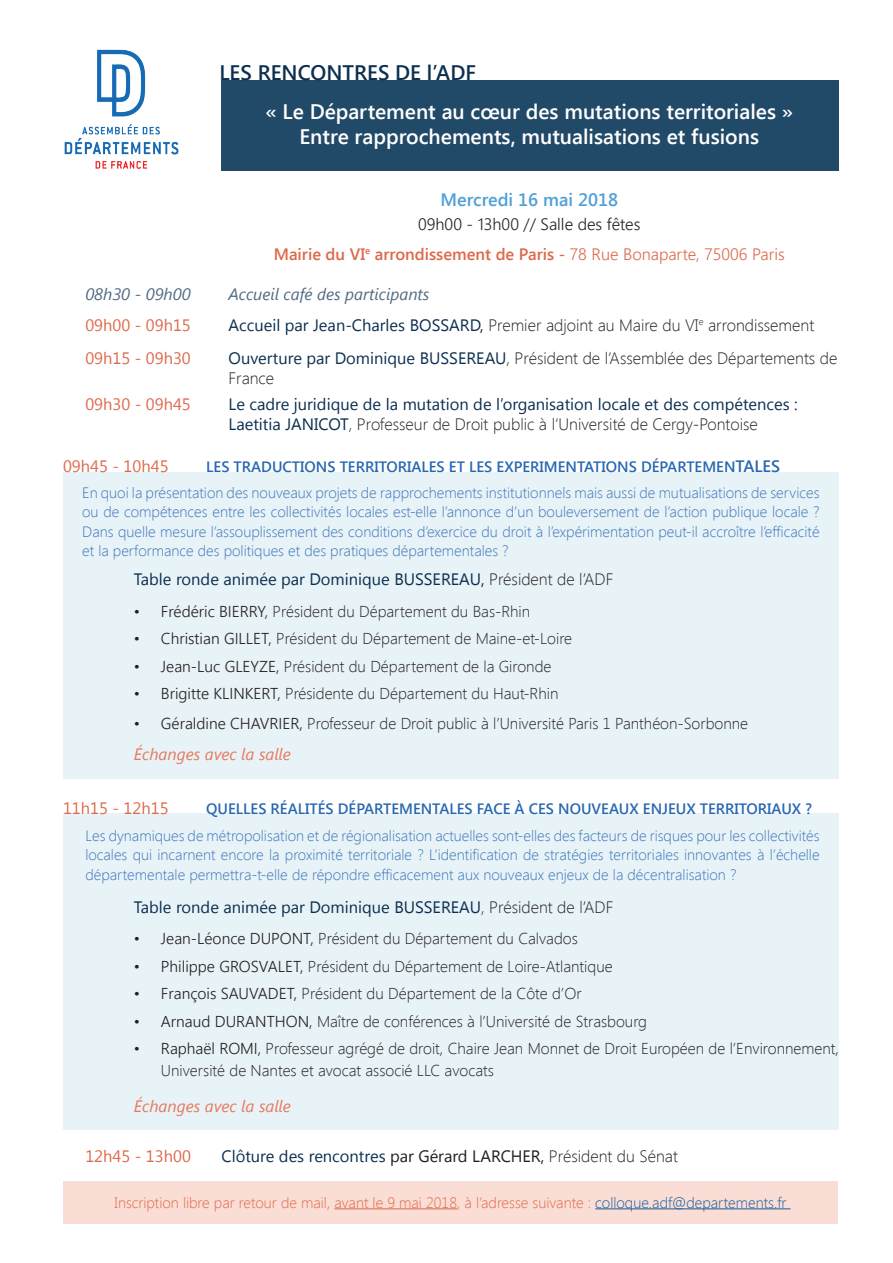
<style>
.page{position:relative;width:893px;height:1263px;background:#fff}
.page>*{position:absolute;margin:0;border:0;box-sizing:border-box;transform-origin:0 0}
.t1{font:600 21px/25.2px "Segoe UI";color:#fff;text-align:center}
.t2{font:600 21px "Segoe UI";color:#0c2f50}
.t3{font:600 18px "Segoe UI";color:#51a0d7}
.t4{font:16.5px/19.8px "Segoe UI";color:#0c2f50}
.t5{font:300 16.5px/30.5px "Segoe UI";color:#231f20}
.t6{font:600 16.5px/30.2px "Segoe UI";color:#de694b;text-align:center}
.t7{font:16.5px/33px "Segoe UI";color:#de694b}
.t8{font:italic 16.5px "Segoe UI";color:#e7795c}
.t9{font:italic 16.5px "Segoe UI";color:#516b82}
.t10{font:300 15.75px/21.6px "Segoe UI";color:#231f20}
.t11{font:300 15px/19.5px "Segoe UI";color:#3b74b8;text-align:justify}
.t12{font:300 15px "Segoe UI";color:#de694b}
.t13{font:600 15px "Segoe UI";color:#2868b2}
.s1{font-weight:300;color:#231f20}
.s2{font-weight:300}
.s3{font-weight:400;font-style:italic;color:#516b82}
.s4{font-weight:400;color:#0c2f50}
.s5{font-weight:400}
.s6{font-weight:600;color:#2868b2}
.s7{font-weight:600;font-size:16.5px;color:#2868b2}
.s8{color:#231f20}
.s9{font-style:inherit}
.s10{color:#175d9e}
</style>
<div class="page">
<div style="left:221px;top:80px;width:618px;height:90px;background:#214968"></div>
<div style="left:63px;top:813px;width:776px;height:316px;background:#e8f3f8"></div>
<div style="left:63px;top:472px;width:776px;height:306px;background:#e8f3f8"></div>
<img style="left:64px;top:49px;width:115px;height:120px">
<div style="left:63px;top:1181px;width:775px;height:42px;background:#faddd4"></div>
<hr style="left:334px;top:1208px;width:123px;height:1px;background:#de694b">
<hr style="left:595px;top:1208px;width:195px;height:1px;background:#175d9e">
<h1 class="t2" style="left:219px;top:58px;width:258px">LES RENCONTRES DE l’ADF</h1>
<h1 class="t1" style="left:265px;top:98px;width:529px">« Le Département au cœur des mutations territoriales »<br>Entre rapprochements, mutualisations et fusions</h1>
<p class="t3" style="left:440px;top:187px;width:179px">Mercredi 16 mai 2018</p>
<p class="t6" style="left:274px;top:208px;width:513px"><span class="s1">09h00 - 13h00 // Salle des fêtes<br></span>Mairie du VI<sup>e</sup> arrondissement de Paris - <span class="s2">78 Rue Bonaparte, 75006 Paris</span></p>
<p class="t9" style="left:85px;top:283px;width:107px">08h30 - 09h00</p>
<p class="t5" style="left:229px;top:279px;width:587px"><span class="s3">Accueil café des participants<br></span><span class="s4">Accueil par Jean-Charles BOSSARD</span><span class="s5">,</span> Premier adjoint au Maire du VI<sup>e</sup> arrondissement</p>
<p class="t7" style="left:85px;top:308px;width:107px">09h00 - 09h15<br>09h15 - 09h30</p>
<p class="t5" style="left:229px;top:348px;width:610px;line-height:19.8px"><span class="s4">Ouverture par Dominique BUSSEREAU</span>, Président de l’Assemblée des Départements de<br>France</p>
<p class="t4" style="left:229px;top:394px;width:571px">Le cadre juridique de la mutation de l’organisation locale et des compétences :<br>Laetitia JANICOT<span class="s2">,</span> <span class="s1">Professeur de Droit public à l’Université de Cergy-Pontoise</span></p>
<p class="t7" style="left:85px;top:387px;width:107px">09h30 - 09h45</p>
<p class="t11" style="left:82px;top:454px;width:739px;line-height:25.2px;text-indent:124px"><span class="s6">LES TRADUCTIONS TERRITORIALES ET LES EXPERIMENTATIONS DÉPARTEMEN</span><span class="s7">TALES<br></span>En quoi la présentation des nouveaux projets de rapprochements institutionnels mais aussi de mutualisations de services</p>
<p class="t11" style="left:82px;top:501px;width:739px">ou de compétences entre les collectivités locales est-elle l’annonce d’un bouleversement de l’action publique locale ?<br>Dans quelle mesure l’assouplissement des conditions d’exercice du droit à l’expérimentation peut-il accroître l’efficacité et la performance des politiques et des pratiques départementales ?</p>
<p class="t4" style="left:134px;top:569px;width:481px">Table ronde animée par Dominique BUSSEREAU<span class="s8">,</span> <span class="s1">Président de l’ADF</span></p>
<p class="t10" style="left:134px;top:600px;width:398px"><span class="s9">• Frédéric BIERRY,</span> Président du Département du Bas-Rhin</p>
<p class="t10" style="left:134px;top:627px;width:440px"><span class="s9">• Christian GILLET,</span> Président du Département de Maine-et-Loire</p>
<p class="t10" style="left:134px;top:655px;width:419px"><span class="s9">• Jean-Luc GLEYZE,</span> Président du Département de la Gironde</p>
<p class="t10" style="left:134px;top:682px;width:426px"><span class="s9">• Brigitte KLINKERT,</span> Présidente du Département du Haut-Rhin</p>
<p class="t10" style="left:134px;top:712px;width:616px"><span class="s9">• Géraldine CHAVRIER,</span> Professeur de Droit public à l’Université Paris 1 Panthéon-Sorbonne</p>
<p class="t8" style="left:134px;top:743px;width:158px">Échanges avec la salle</p>
<p class="t7" style="left:63px;top:790px;width:107px">11h15 - 12h15</p>
<p class="t13" style="left:206px;top:798px;width:607px">QUELLES RÉALITÉS DÉPARTEMENTALES FACE À CES NOUVEAUX ENJEUX TERRITORIAUX ?</p>
<p class="t11" style="left:85px;top:825px;width:736px">Les dynamiques de métropolisation et de régionalisation actuelles sont-elles des facteurs de risques pour les collectivités locales qui incarnent encore la proximité territoriale ? L’identification de stratégies territoriales innovantes à l’échelle départementale permettra-t-elle de répondre efficacement aux nouveaux enjeux de la décentralisation ?</p>
<p class="t4" style="left:134px;top:896px;width:481px">Table ronde animée par Dominique BUSSEREAU<span class="s1">, Président de l’ADF</span></p>
<p class="t10" style="left:134px;top:927px;width:445px"><span class="s9">• Jean-Léonce DUPONT,</span> Président du Département du Calvados</p>
<p class="t10" style="left:134px;top:955px;width:480px"><span class="s9">• Philippe GROSVALET,</span> Président du Département de Loire-Atlantique</p>
<p class="t10" style="left:134px;top:982px;width:449px"><span class="s9">• François SAUVADET,</span> Président du Département de la Côte d’Or</p>
<p class="t10" style="left:134px;top:1010px;width:515px"><span class="s9">• Arnaud DURANTHON,</span> Maître de conférences à l’Université de Strasbourg</p>
<p class="t10" style="left:161px;top:1037px;width:680px;text-indent:-27px"><span class="s9">• Raphaël ROMI,</span> Professeur agrégé de droit, Chaire Jean Monnet de Droit Européen de l’Environnement,<br>Université de Nantes et avocat associé LLC avocats</p>
<p class="t8" style="left:134px;top:1094px;width:158px">Échanges avec la salle</p>
<p class="t7" style="left:63px;top:449px;width:107px">09h45 - 10h45</p>
<p class="t7" style="left:85px;top:1138px;width:107px">12h45 - 13h00</p>
<p class="t4" style="left:221px;top:1145px;width:458px">Clôture des rencontres <span class="s8">par Gérard LARCHER,</span> <span class="s1">Président du Sénat</span></p>
<p class="t12" style="left:115px;top:1192px;width:673px">Inscription libre par retour de mail, avant le 9 mai 2018, à l’adresse suivante : <span class="s10">colloque.adf@departements.fr</span></p>
</div>
